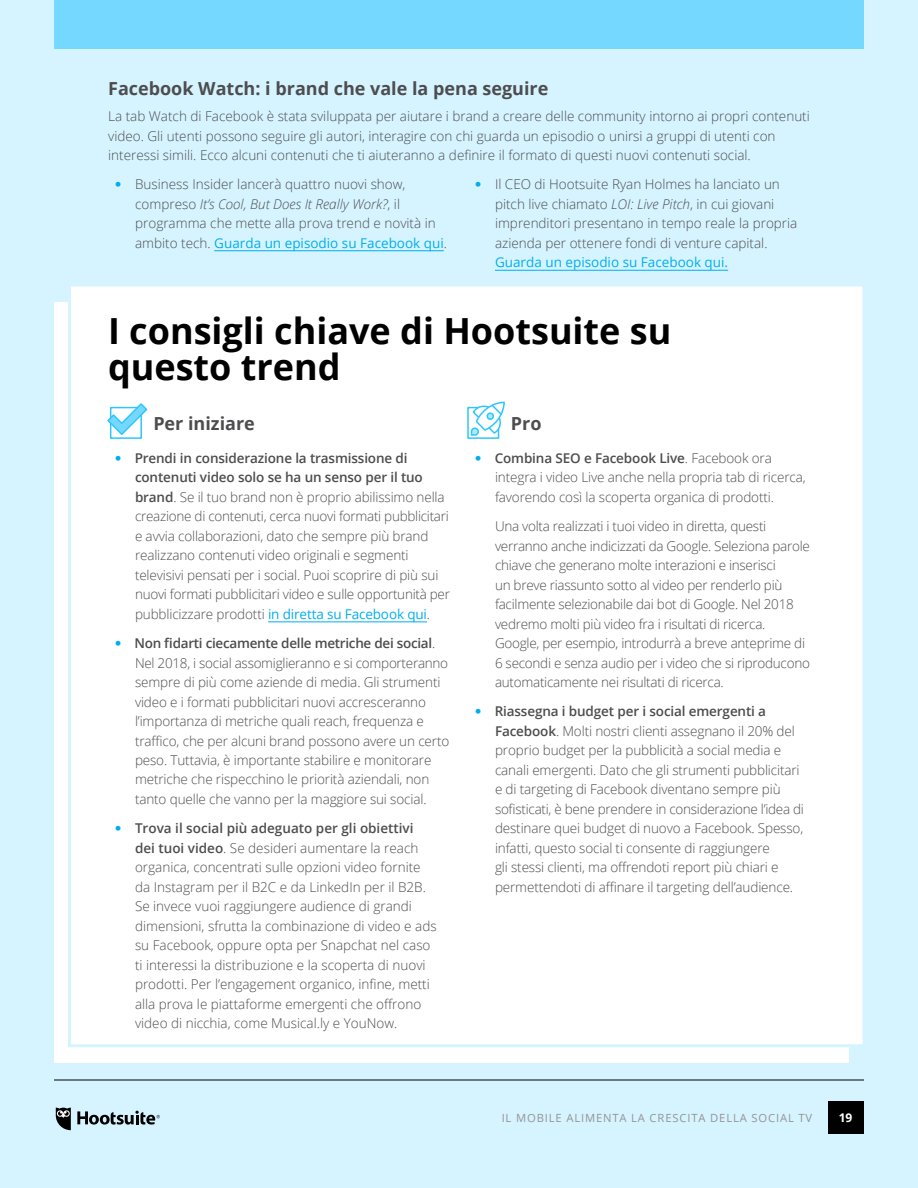
<style>
.page{position:relative;width:918px;height:1188px;background:#d6f4ff}
.page>*{position:absolute;margin:0;border:0;box-sizing:border-box;transform-origin:0 0}
.t1{font:700 36px/36px "Open Sans";color:#000}
.t2{font:700 18px "Open Sans";color:#4d4d4f}
.t3{font:300 13.5px/19.5px "Open Sans";letter-spacing:-.01em;color:#4d4d4f}
.t4{font:13.5px "Open Sans";color:#00aeef}
.t5{font:700 12px "Open Sans";color:#fff}
.t6{font:11.25px "Open Sans";letter-spacing:.075em;color:#949494}
.s1{font-style:italic}
.s2{font-weight:400;color:#00aeef}
.s3{font-weight:600}
</style>
<div class="page">
<div style="left:55px;top:302px;width:794px;height:761px;background:#fff"></div>
<div style="left:68px;top:284px;width:798px;height:763px;background:#fff;border:3px solid #d6f4ff"></div>
<hr style="left:268px;top:622px;width:159px;height:1px;background:#00aeef">
<svg style="left:110px;top:436px;width:32px;height:3px"></svg>
<svg style="left:107px;top:403px;width:41px;height:33px"></svg>
<svg style="left:467px;top:407px;width:32px;height:32px"></svg>
<svg style="left:470px;top:401px;width:35px;height:35px"></svg>
<hr style="left:214px;top:250px;width:230px;height:1px;background:#00aeef">
<hr style="left:495px;top:270px;width:233px;height:1px;background:#00aeef">
<div style="left:54px;top:0;width:810px;height:49px;background:#75d9ff"></div>
<hr style="left:54px;top:1080px;width:810px;height:1px;background:#000">
<svg style="left:56px;top:1108px;width:15px;height:22px"></svg>
<svg style="left:77px;top:1111px;width:83px;height:14px"></svg>
<div style="left:828px;top:1101px;width:36px;height:33px;background:#000"></div>
<h2 class="t2" style="left:108px;top:76px;width:442px">Facebook Watch: i brand che vale la pena seguire</h2>
<p class="t3" style="left:108px;top:106px;width:703px">La tab Watch di Facebook è stata sviluppata per aiutare i brand a creare delle community intorno ai propri contenuti video. Gli utenti possono seguire gli autori, interagire con chi guarda un episodio o unirsi a gruppi di utenti con interessi simili. Ecco alcuni contenuti che ti aiuteranno a definire il formato di questi nuovi contenuti social.</p>
<p class="t3" style="left:135px;top:174px;width:313px">Business Insider lancerà quattro nuovi show, compreso <span class="s1">It’s Cool, But Does It Really Work?</span>, il programma che mette alla prova trend e novità in ambito tech. <span class="s2">Guarda un episodio su Facebook qui</span>.</p>
<p class="t3" style="left:495px;top:174px;width:304px">Il CEO di Hootsuite Ryan Holmes ha lanciato un pitch live chiamato <span class="s1">LOI: Live Pitch</span>, in cui giovani imprenditori presentano in tempo reale la propria azienda per ottenere fondi di venture capital.</p>
<p class="t4" style="left:495px;top:253px;width:235px">Guarda un episodio su Facebook qui.</p>
<h1 class="t1" style="left:108px;top:312px;width:565px">I consigli chiave di Hootsuite su questo trend</h1>
<h2 class="t2" style="left:153px;top:411px;width:103px">Per iniziare</h2>
<p class="t3" style="left:135px;top:448px;width:317px"><span class="s3">Prendi in considerazione la trasmissione di contenuti video solo se ha un senso per il tuo brand</span>. Se il tuo brand non è proprio abilissimo nella creazione di contenuti, cerca nuovi formati pubblicitari e avvia collaborazioni, dato che sempre più brand realizzano contenuti video originali e segmenti televisivi pensati per i social. Puoi scoprire di più sui nuovi formati pubblicitari video e sulle opportunità per pubblicizzare prodotti <span class="s2">in diretta su Facebook qui</span>.</p>
<p class="t3" style="left:134px;top:633px;width:316px"><span class="s3">Non fidarti ciecamente delle metriche dei social</span>.<br>Nel 2018, i social assomiglieranno e si comporteranno sempre di più come aziende di media. Gli strumenti video e i formati pubblicitari nuovi accresceranno l’importanza di metriche quali reach, frequenza e traffico, che per alcuni brand possono avere un certo peso. Tuttavia, è importante stabilire e monitorare metriche che rispecchino le priorità aziendali, non tanto quelle che vanno per la maggiore sui social.</p>
<p class="t3" style="left:135px;top:818px;width:303px"><span class="s3">Trova il social più adeguato per gli obiettivi dei tuoi video</span>. Se desideri aumentare la reach organica, concentrati sulle opzioni video fornite da Instagram per il B2C e da LinkedIn per il B2B.<br>Se invece vuoi raggiungere audience di grandi dimensioni, sfrutta la combinazione di video e ads su Facebook, oppure opta per Snapchat nel caso ti interessi la distribuzione e la scoperta di nuovi prodotti. Per l’engagement organico, infine, metti alla prova le piattaforme emergenti che offrono video di nicchia, come Musical.ly e YouNow.</p>
<h2 class="t2" style="left:511px;top:411px;width:32px">Pro</h2>
<p class="t3" style="left:495px;top:448px;width:312px"><span class="s3">Combina SEO e Facebook Live</span>. Facebook ora integra i video Live anche nella propria tab di ricerca, favorendo così la scoperta organica di prodotti.</p>
<p class="t3" style="left:495px;top:516px;width:317px">Una volta realizzati i tuoi video in diretta, questi verranno anche indicizzati da Google. Seleziona parole chiave che generano molte interazioni e inserisci<br>un breve riassunto sotto al video per renderlo più facilmente selezionabile dai bot di Google. Nel 2018 vedremo molti più video fra i risultati di ricerca.<br>Google, per esempio, introdurrà a breve anteprime di 6 secondi e senza audio per i video che si riproducono automaticamente nei risultati di ricerca.</p>
<p class="t3" style="left:495px;top:701px;width:311px"><span class="s3">Riassegna i budget per i social emergenti a Facebook</span>. Molti nostri clienti assegnano il 20% del proprio budget per la pubblicità a social media e canali emergenti. Dato che gli strumenti pubblicitari e di targeting di Facebook diventano sempre più sofisticati, è bene prendere in considerazione l’idea di destinare quei budget di nuovo a Facebook. Spesso, infatti, questo social ti consente di raggiungere<br>gli stessi clienti, ma offrendoti report più chiari e permettendoti di affinare il targeting dell’audience.</p>
<p class="t6" style="left:502px;top:1110px;width:12px">Ilmobil</p>
<p class="t6" style="left:556px;top:1110px;width:27px">e alim</p>
<p class="t6" style="left:596px;top:1110px;width:159px">enta la crescita della so</p>
<p class="t6" style="left:768px;top:1110px;width:46px">cial TV</p>
<p class="t5" style="left:839px;top:1109px;width:15px">19</p>
</div>
